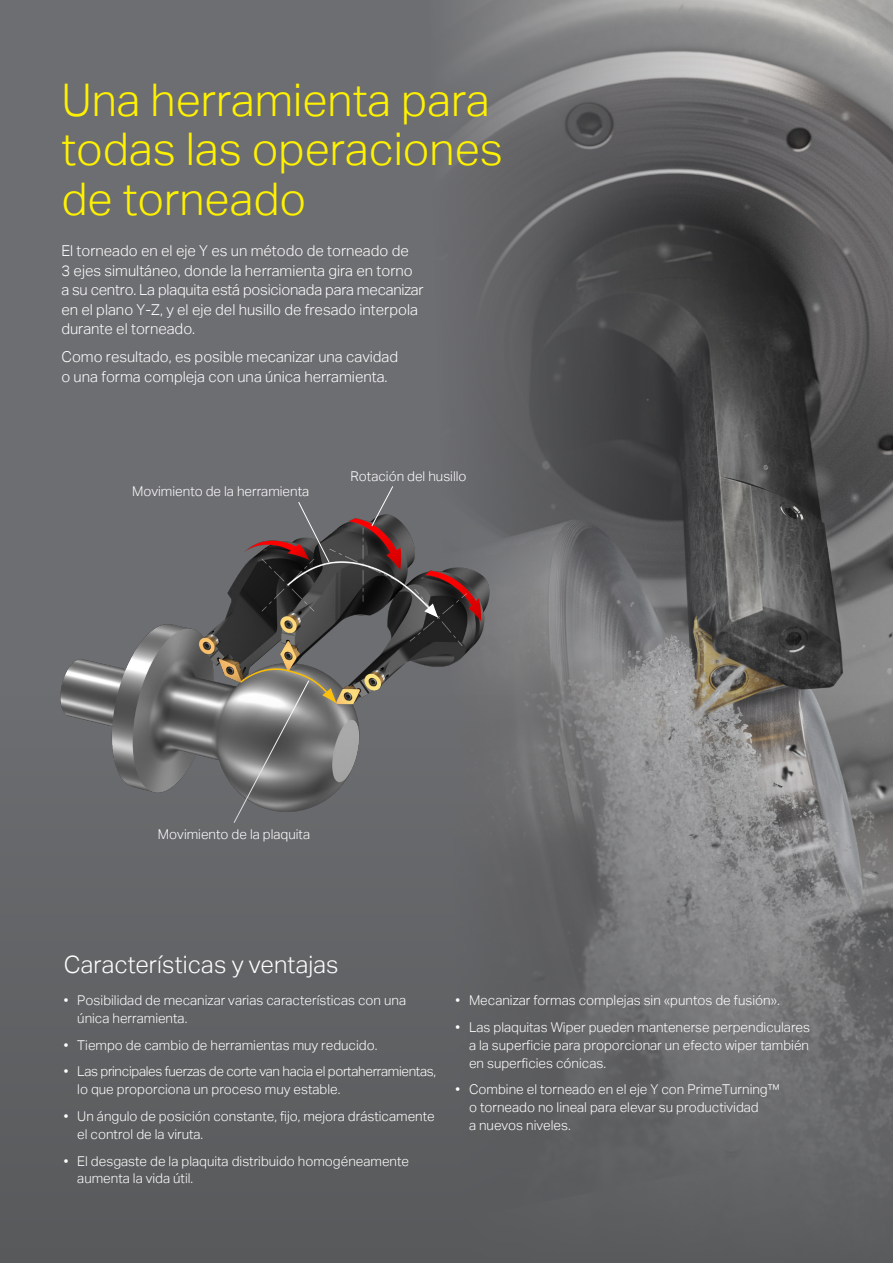
<style>
.page{position:relative;width:893px;height:1263px;background:#6d6e71}
.page>*{position:absolute;margin:0;border:0;box-sizing:border-box;transform-origin:0 0}
.Header_II_20_23_AG_l{font:300 45px/49.5px "Aktiv Grotesk";color:#fff200}
.Header_II_20_23_AG_l-2{font:300 24px "Aktiv Grotesk";letter-spacing:.005em;color:#fff}
.Body_10_13_AG_light{font:300 15px/19.5px "Aktiv Grotesk";color:#fff}
.Table_copy_AG_8_10_l{font:300 13.5px/18px "Aktiv Grotesk";color:#fff}
.Table_copy_AG_8_10_l-2{font:300 13.5px/18px "Aktiv Grotesk";letter-spacing:-.025em;color:#fff}
</style>
<div class="page">
<img style="left:458px;top:0;width:435px;height:695px">
<img style="left:60px;top:481px;width:447px;height:214px">
<svg style="left:371px;top:485px;width:23px;height:42px"></svg>
<svg style="left:233px;top:679px;width:77px;height:16px"></svg>
<svg style="left:298px;top:501px;width:32px;height:62px"></svg>
<svg style="left:0;top:695px;width:893px;height:568px;fill:#636466"></svg>
<svg style="left:322px;top:688px;width:14px;height:14px"></svg>
<svg style="left:424px;top:603px;width:14px;height:14px"></svg>
<p class="Header_II_20_23_AG_l" style="left:61px;top:75px;width:443px">Una herramienta para todas las operaciones de torneado</p>
<p class="Body_10_13_AG_light" style="left:61px;top:241px;width:364px">El torneado en el eje Y es un método de torneado de<br>3 ejes simultáneo, donde la herramienta gira en torno a su centro. La plaquita está posicionada para mecanizar en el plano Y-Z, y el eje del husillo de fresado interpola durante el torneado.</p>
<p class="Body_10_13_AG_light" style="left:61px;top:347px;width:338px">Como resultado, es posible mecanizar una cavidad o una forma compleja con una única herramienta.</p>
<p class="Table_copy_AG_8_10_l" style="left:132px;top:483px;width:179px">Movimiento de la herramienta</p>
<p class="Table_copy_AG_8_10_l" style="left:351px;top:467px;width:118px">Rotación del husillo</p>
<p class="Table_copy_AG_8_10_l" style="left:158px;top:825px;width:154px">Movimiento de la plaquita</p>
<p class="Header_II_20_23_AG_l-2" style="left:64px;top:951px;width:276px">Características y ventajas</p>
<p class="Table_copy_AG_8_10_l" style="left:77px;top:992px;width:330px;text-indent:-14px">• Posibilidad de mecanizar varias características con una única herramienta.</p>
<p class="Table_copy_AG_8_10_l" style="left:64px;top:1036px;width:315px">• Tiempo de cambio de herramientas muy reducido.</p>
<p class="Table_copy_AG_8_10_l-2" style="left:77px;top:1063px;width:360px;text-indent:-14px">• Las principales fuerzas de corte van hacia el portaherramientas, lo que proporciona un proceso muy estable.</p>
<p class="Table_copy_AG_8_10_l" style="left:77px;top:1107px;width:359px;text-indent:-14px">• Un ángulo de posición constante, fijo, mejora drásticamente el control de la viruta.</p>
<p class="Table_copy_AG_8_10_l" style="left:77px;top:1152px;width:333px;text-indent:-14px">• El desgaste de la plaquita distribuido homogéneamente aumenta la vida útil.</p>
<p class="Table_copy_AG_8_10_l" style="left:455px;top:992px;width:326px">• Mecanizar formas complejas sin «puntos de fusión».</p>
<p class="Table_copy_AG_8_10_l" style="left:469px;top:1018px;width:343px;text-align:justify;text-indent:-14px">• Las plaquitas Wiper pueden mantenerse perpendiculares a la superficie para proporcionar un efecto wiper también en superficies cónicas.</p>
<p class="Table_copy_AG_8_10_l" style="left:469px;top:1081px;width:312px;text-indent:-14px">• Combine el torneado en el eje Y con PrimeTurning™ o torneado no lineal para elevar su productividad<br>a nuevos niveles.</p>
</div>
